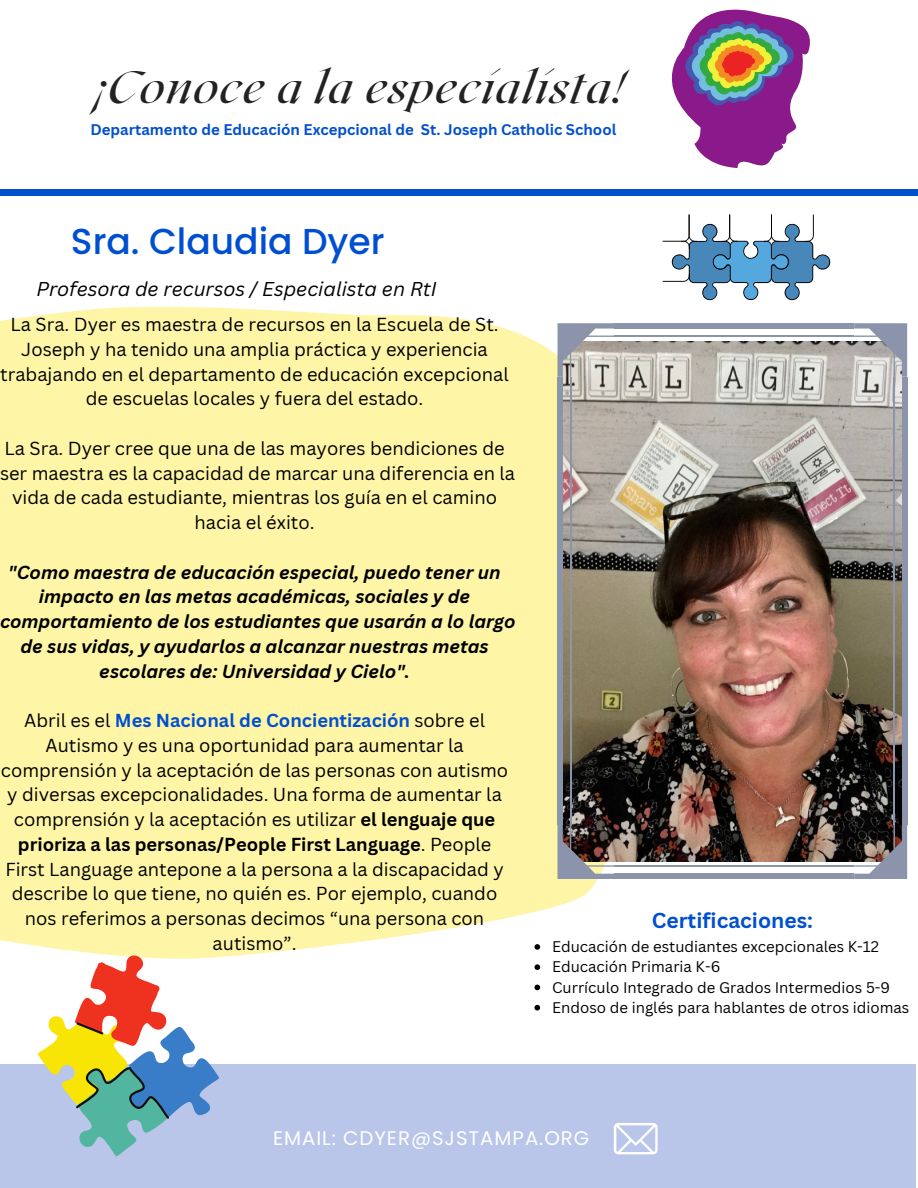
<style>
.page{position:relative;width:918px;height:1188px;background:#fff}
.page>*{position:absolute;margin:0;border:0;box-sizing:border-box;transform-origin:0 0}
.t1{font:italic 44.85px "Roxborough CF";letter-spacing:.045em;color:#222}
.t2{font:500 36px "Poppins";color:#004fd0}
.t3{font:700 21px "Canva Sans";color:#004fd0}
.t4{font:19.8px "Poppins";letter-spacing:.05em;color:#fff}
.t5{font:italic 19.5px "Canva Sans";color:#000}
.t6{font:18.3px/24.8px "Canva Sans";color:#000;text-align:center}
.t7{font:italic 700 18.3px/24.8px "Canva Sans";color:#000;text-align:center}
.t8{font:15px/20.2px "Canva Sans";color:#000}
.t9{font:700 15px "Canva Sans";color:#004fd0}
.s1{font-weight:700;color:#004fd0}
.s2{font-weight:700}
</style>
<div class="page">
<div style="left:0;top:306px;width:636px;height:651px;background:#fef5a6"></div>
<img style="left:563px;top:341px;width:339px;height:521px">
<div style="left:0;top:1065px;width:916px;height:123px;background:#b9c5e9"></div>
<div style="left:0;top:190px;width:918px;height:6px;background:#004fd0"></div>
<svg style="left:671px;top:9px;width:139px;height:159px"></svg>
<svg style="left:28px;top:948px;width:201px;height:209px"></svg>
<svg style="left:662px;top:214px;width:169px;height:87px"></svg>
<svg style="left:558px;top:323px;width:56px;height:54px;background:#b2b3b6"></svg>
<div style="left:558px;top:377px;width:5px;height:447px;background:#8b94aa"></div>
<hr style="left:570px;top:377px;width:1px;height:447px;background:#8b94aa">
<svg style="left:558px;top:824px;width:56px;height:55px;background:#6b6466"></svg>
<div style="left:614px;top:874px;width:240px;height:5px;background:#8b94aa"></div>
<hr style="left:614px;top:865px;width:240px;height:2px;background:#8b94aa">
<svg style="left:854px;top:824px;width:53px;height:55px;background:#68656b"></svg>
<hr style="left:894px;top:377px;width:1px;height:447px;background:#8b94aa">
<div style="left:902px;top:377px;width:5px;height:447px;background:#8b94aa"></div>
<svg style="left:854px;top:323px;width:53px;height:54px;background:#b1b3ba"></svg>
<hr style="left:614px;top:336px;width:240px;height:1px;background:#8b94aa">
<div style="left:614px;top:323px;width:240px;height:6px;background:#8b94aa"></div>
<svg style="left:535px;top:944px;width:5px;height:6px"></svg>
<svg style="left:535px;top:964px;width:5px;height:6px"></svg>
<svg style="left:535px;top:985px;width:5px;height:5px"></svg>
<svg style="left:535px;top:1005px;width:5px;height:6px"></svg>
<svg style="left:614px;top:1123px;width:44px;height:31px"></svg>
<h1 class="t1" style="left:96px;top:58px;width:529px">¡Conoce a la especialista!</h1>
<p class="t9" style="left:90px;top:119px;width:527px">Departamento de Educación Excepcional de St. Joseph Catholic School</p>
<h2 class="t2" style="left:71px;top:216px;width:315px">Sra. Claudia Dyer</h2>
<p class="t5" style="left:36px;top:275px;width:402px">Profesora de recursos / Especialista en RtI</p>
<p class="t6" style="left:0;top:312px;width:510px">La Sra. Dyer es maestra de recursos en la Escuela de St.<br>Joseph y ha tenido una amplia práctica y experiencia trabajando en el departamento de educación excepcional de escuelas locales y fuera del estado.</p>
<p class="t6" style="left:0;top:435px;width:517px">La Sra. Dyer cree que una de las mayores bendiciones de ser maestra es la capacidad de marcar una diferencia en la vida de cada estudiante, mientras los guía en el camino hacia el éxito.</p>
<p class="t7" style="left:0;top:559px;width:517px">"Como maestra de educación especial, puedo tener un impacto en las metas académicas, sociales y de comportamiento de los estudiantes que usarán a lo largo de sus vidas, y ayudarlos a alcanzar nuestras metas escolares de: Universidad y Cielo".</p>
<p class="t6" style="left:1px;top:708px;width:509px">Abril es el <span class="s1">Mes Nacional de Concientización</span> sobre el Autismo y es una oportunidad para aumentar la comprensión y la aceptación de las personas con autismo y diversas excepcionalidades. Una forma de aumentar la comprensión y la aceptación es utilizar <span class="s2">el lenguaje que prioriza a las personas/People First Language</span>. People First Language antepone a la persona a la discapacidad y describe lo que tiene, no quién es. Por ejemplo, cuando nos referimos a personas decimos “una persona con autismo”.</p>
<p class="t3" style="left:652px;top:906px;width:163px">Certificaciones:</p>
<p class="t8" style="left:552px;top:936px;width:359px">Educación de estudiantes excepcionales K-12<br>Educación Primaria K-6<br>Currículo Integrado de Grados Intermedios 5-9<br>Endoso de inglés para hablantes de otros idiomas</p>
<p class="t4" style="left:273px;top:1124px;width:318px">EMAIL: CDYER@SJSTAMPA.ORG</p>
</div>
